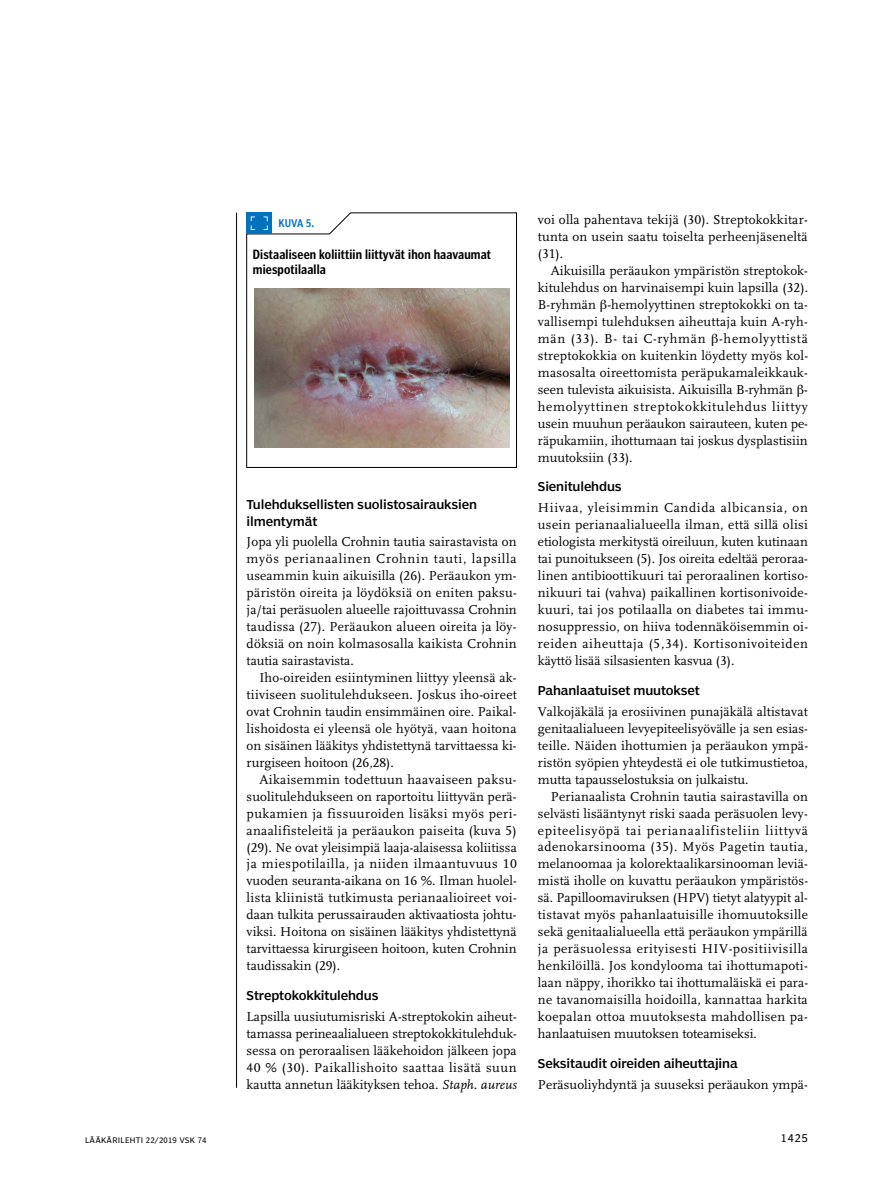
<style>
.page{position:relative;width:893px;height:1191px;background:#fff}
.page>*{position:absolute;margin:0;border:0;box-sizing:border-box;transform-origin:0 0}
.t1{font:13.5px/17px "Scala LF";color:#000;text-align:justify}
.t2{font:700 13.5px/15px "Poynter Gothic Text Cond";letter-spacing:.01em;color:#000}
.t3{font:12px/16.5px "Poynter Agate Two";letter-spacing:-.01em;color:#000}
.t4{font:10.5px "Poynter Agate Two Comp";color:#0071bb}
.t5{font:10.5px "Poynter Agate Zero";color:#000}
.t6{font:7.5px "Poynter Agate Zero";letter-spacing:.03em;color:#000}
.s1{font-style:italic}
</style>
<div class="page">
<hr style="left:236px;top:213px;width:1px;height:874px;background:#000">
<svg style="left:246px;top:212px;width:271px;height:256px"></svg>
<div style="left:246px;top:213px;width:26px;height:21px;background:#0071bb"></div>
<svg style="left:251px;top:216px;width:17px;height:14px"></svg>
<img style="left:254px;top:289px;width:255px;height:159px">
<p class="t4" style="left:278px;top:217px;width:37px">KUVA 5.</p>
<p class="t2" style="left:253px;top:247px;width:240px">Distaaliseen koliittiin liittyvät ihon haavaumat miespotilaalla</p>
<p class="t3" style="left:247px;top:496px;width:232px">Tulehduksellisten suolistosairauksien ilmentymät</p>
<p class="t1" style="left:247px;top:533px;width:272px">Jopa yli puolella Crohnin tautia sairastavista on myös perianaalinen Crohnin tauti, lapsilla useammin kuin aikuisilla (26). Peräaukon ym&shy;päristön oireita ja löydöksiä on eniten paksu&shy;ja/tai peräsuolen alueelle rajoittuvassa Crohnin taudissa (27). Peräaukon alueen oireita ja löy&shy;döksiä on noin kolmasosalla kaikista Crohnin tautia sairastavista.</p>
<p class="t1" style="left:247px;top:669px;width:272px;text-indent:13px">Iho-oireiden esiintyminen liittyy yleensä ak&shy;tiiviseen suolitulehdukseen. Joskus iho-oireet ovat Crohnin taudin ensimmäinen oire. Paikal&shy;lishoidosta ei yleensä ole hyötyä, vaan hoitona on sisäinen lääkitys yhdistettynä tarvittaessa ki&shy;rurgiseen hoitoon (26,28).</p>
<p class="t1" style="left:247px;top:771px;width:272px;text-indent:13px">Aikaisemmin todettuun haavaiseen paksu&shy;suolitulehdukseen on raportoitu liittyvän perä&shy;pukamien ja fissuuroiden lisäksi myös peri&shy;anaalifisteleitä ja peräaukon paiseita (kuva 5) (29). Ne ovat yleisimpiä laaja-alaisessa koliitissa ja miespotilailla, ja niiden ilmaantuvuus 10 vuoden seuranta-aikana on 16 %. Ilman huolel&shy;lista kliinistä tutkimusta perianaalioireet voi&shy;daan tulkita perussairauden aktivaatiosta johtu&shy;viksi. Hoitona on sisäinen lääkitys yhdistettynä tarvittaessa kirurgiseen hoitoon, kuten Crohnin taudissakin (29).</p>
<p class="t3" style="left:247px;top:987px;width:133px">Streptokokkitulehdus</p>
<p class="t1" style="left:247px;top:1008px;width:272px">Lapsilla uusiutumisriski A-streptokokin aiheut&shy;tamassa perineaalialueen streptokokkitulehduk&shy;sessa on peroraalisen lääkehoidon jälkeen jopa 40 % (30). Paikallishoito saattaa lisätä suun kautta annetun lääkityksen tehoa. <span class="s1">Staph. aureus</span></p>
<p class="t1" style="left:538px;top:211px;width:271px">voi olla pahentava tekijä (30). Streptokokkitar&shy;tunta on usein saatu toiselta perheenjäseneltä (31).</p>
<p class="t1" style="left:538px;top:262px;width:272px;text-indent:13px">Aikuisilla peräaukon ympäristön streptokok&shy;kitulehdus on harvinaisempi kuin lapsilla (32).<br>B-ryhmän -hemolyyttinen streptokokki on ta&shy;vallisempi tulehduksen aiheuttaja kuin A-ryh&shy;män (33). B- tai C-ryhmän -hemolyyttistä streptokokkia on kuitenkin löydetty myös kol&shy;masosalta oireettomista peräpukamaleikkauk&shy;seen tulevista aikuisista. Aikuisilla B-ryhmän - hemolyyttinen streptokokkitulehdus liittyy usein muuhun peräaukon sairauteen, kuten pe&shy;räpukamiin, ihottumaan tai joskus dysplastisiin muutoksiin (33).</p>
<p class="t3" style="left:538px;top:478px;width:85px">Sienitulehdus</p>
<p class="t1" style="left:538px;top:499px;width:272px">Hiivaa, yleisimmin Candida albicansia, on usein perianaalialueella ilman, että sillä olisi etiologista merkitystä oireiluun, kuten kutinaan tai punoitukseen (5). Jos oireita edeltää peroraa&shy;linen antibioottikuuri tai peroraalinen kortiso&shy;nikuuri tai (vahva) paikallinen kortisonivoide&shy;kuuri, tai jos potilaalla on diabetes tai immu&shy;nosuppressio, on hiiva todennäköisemmin oi&shy;reiden aiheuttaja (5,34). Kortisonivoiteiden käyttö lisää silsasienten kasvua (3).</p>
<p class="t3" style="left:538px;top:682px;width:163px">Pahanlaatuiset muutokset</p>
<p class="t1" style="left:538px;top:703px;width:272px">Valkojäkälä ja erosiivinen punajäkälä altistavat genitaalialueen levyepiteelisyövälle ja sen esias&shy;teille. Näiden ihottumien ja peräaukon ympä&shy;ristön syöpien yhteydestä ei ole tutkimustietoa, mutta tapausselostuksia on julkaistu.</p>
<p class="t1" style="left:538px;top:788px;width:272px;text-indent:13px">Perianaalista Crohnin tautia sairastavilla on selvästi lisääntynyt riski saada peräsuolen levy&shy;epiteelisyöpä tai perianaalifisteliin liittyvä adenokarsinooma (35). Myös Pagetin tautia, melanoomaa ja kolorektaalikarsinooman leviä&shy;mistä iholle on kuvattu peräaukon ympäristös&shy;sä. Papilloomaviruksen (HPV) tietyt alatyypit al&shy;tistavat myös pahanlaatuisille ihomuutoksille sekä genitaalialueella että peräaukon ympärillä ja peräsuolessa erityisesti HIV-positiivisilla henkilöillä. Jos kondylooma tai ihottumapoti&shy;laan näppy, ihorikko tai ihottumaläiskä ei para&shy;ne tavanomaisilla hoidoilla, kannattaa harkita koepalan ottoa muutoksesta mahdollisen pa&shy;hanlaatuisen muutoksen toteamiseksi.</p>
<p class="t3" style="left:538px;top:1055px;width:201px">Seksitaudit oireiden aiheuttajina</p>
<p class="t1" style="left:538px;top:1076px;width:271px">Peräsuoliyhdyntä ja suuseksi peräaukon ympä-</p>
<p class="t6" style="left:85px;top:1135px;width:123px">LÄÄKÄRILEHTI 22/2019 VSK 74</p>
<p class="t5" style="left:781px;top:1132px;width:29px">1425</p>
</div>
